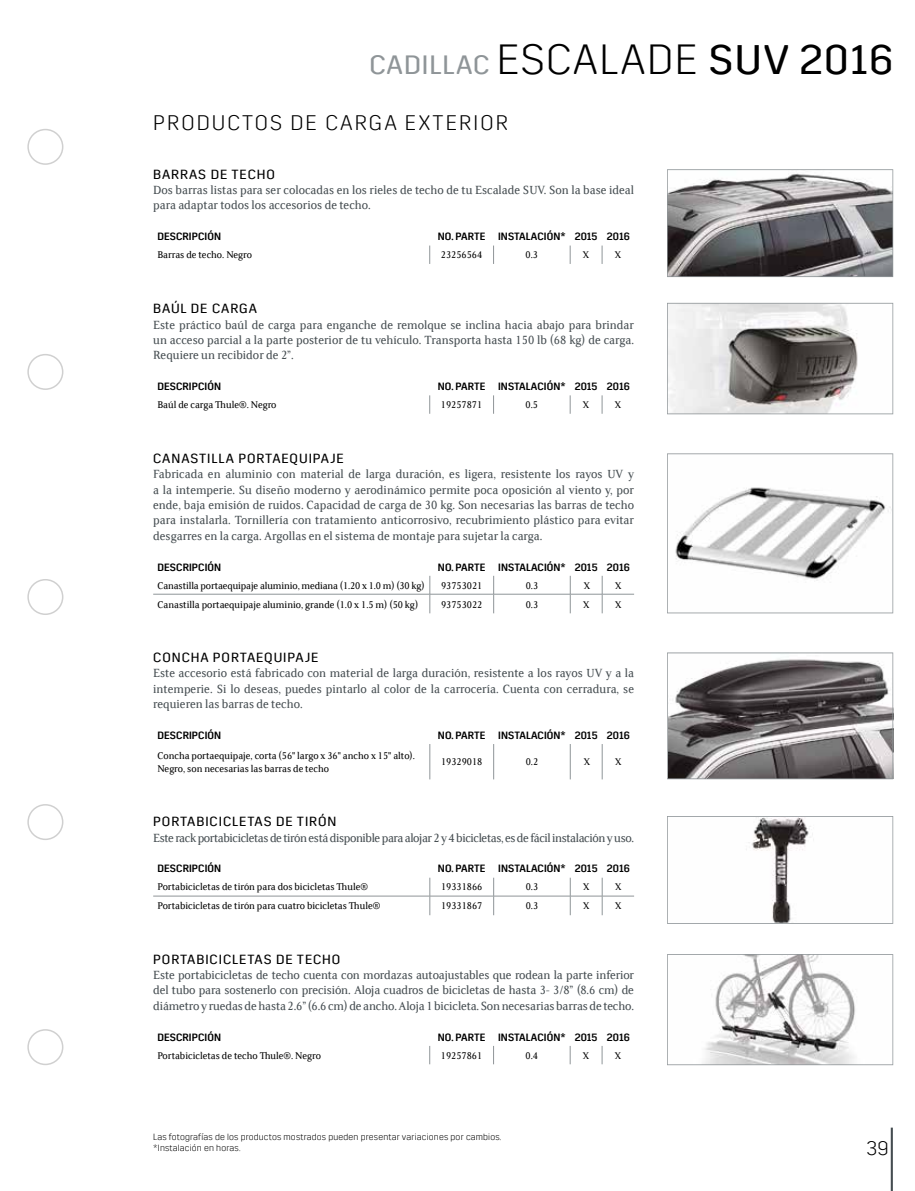
<style>
.page{position:relative;width:915px;height:1191px;background:#fff}
.page>*{position:absolute;margin:0;border:0;box-sizing:border-box;transform-origin:0 0}
.t1{font:27px "Cadillac Sans A";letter-spacing:.035em;color:#8f9598}
.t2{font:300 21px "Cadillac Sans A";letter-spacing:.1em;color:#000}
.t3{font:300 19.5px "Cadillac Sans A";color:#000}
.t4{font:13.5px "Cadillac Sans A";letter-spacing:.07em;color:#000}
.t5{font:12.75px/15.3px "Cadillac Serif";color:#454d51;text-align:justify}
.t6{font:12.75px "Cadillac Serif";letter-spacing:-.03em;color:#454d51}
.t7{font:10.5px/12.6px "Cadillac Serif";color:#000}
.t8{font:500 10.5px "Cadillac Sans A";letter-spacing:.01em;color:#000}
.t9{font:300 9px/10.5px "Cadillac Sans A";letter-spacing:.02em;color:#000}
.s1{font-weight:300;font-size:42px;color:#000}
.s2{font-size:42px;color:#000}
</style>
<div class="page">
<svg style="left:667px;top:169px;width:225px;height:108px;background:#888789"></svg>
<svg style="left:667px;top:453px;width:225px;height:160px"></svg>
<svg style="left:667px;top:303px;width:225px;height:111px"></svg>
<svg style="left:429px;top:245px;width:1px;height:19px"></svg>
<svg style="left:493px;top:245px;width:1px;height:19px"></svg>
<svg style="left:569px;top:245px;width:1px;height:19px"></svg>
<svg style="left:601px;top:245px;width:1px;height:19px"></svg>
<svg style="left:429px;top:395px;width:1px;height:19px"></svg>
<svg style="left:493px;top:395px;width:1px;height:19px"></svg>
<svg style="left:569px;top:395px;width:1px;height:19px"></svg>
<svg style="left:601px;top:395px;width:1px;height:19px"></svg>
<hr style="left:153px;top:594px;width:276px;height:1px;background:#8f9598">
<hr style="left:429px;top:594px;width:64px;height:1px;background:#8f9598">
<svg style="left:429px;top:575px;width:1px;height:38px"></svg>
<hr style="left:493px;top:594px;width:77px;height:1px;background:#8f9598">
<svg style="left:493px;top:575px;width:1px;height:38px"></svg>
<hr style="left:570px;top:594px;width:32px;height:1px;background:#8f9598">
<svg style="left:569px;top:575px;width:2px;height:38px"></svg>
<hr style="left:602px;top:594px;width:32px;height:1px;background:#8f9598">
<svg style="left:601px;top:576px;width:1px;height:37px"></svg>
<hr style="left:429px;top:744px;width:1px;height:35px;background:#8f9598">
<hr style="left:493px;top:744px;width:1px;height:35px;background:#8f9598">
<hr style="left:570px;top:744px;width:1px;height:35px;background:#8f9598">
<hr style="left:601px;top:744px;width:1px;height:35px;background:#8f9598">
<hr style="left:153px;top:896px;width:276px;height:1px;background:#8f9598">
<hr style="left:429px;top:896px;width:64px;height:1px;background:#8f9598">
<svg style="left:429px;top:877px;width:1px;height:38px"></svg>
<hr style="left:493px;top:896px;width:77px;height:1px;background:#8f9598">
<svg style="left:493px;top:877px;width:1px;height:38px"></svg>
<hr style="left:570px;top:896px;width:32px;height:1px;background:#8f9598">
<svg style="left:569px;top:877px;width:2px;height:38px"></svg>
<hr style="left:602px;top:896px;width:32px;height:1px;background:#8f9598">
<svg style="left:601px;top:877px;width:1px;height:38px"></svg>
<svg style="left:429px;top:1046px;width:1px;height:18px"></svg>
<svg style="left:493px;top:1046px;width:1px;height:18px"></svg>
<svg style="left:569px;top:1046px;width:1px;height:18px"></svg>
<svg style="left:601px;top:1046px;width:1px;height:18px"></svg>
<svg style="left:667px;top:816px;width:225px;height:107px"></svg>
<svg style="left:667px;top:954px;width:225px;height:111px"></svg>
<svg style="left:667px;top:652px;width:225px;height:127px;background:#827e7f"></svg>
<hr style="left:890px;top:1127px;width:2px;height:64px;background:#454d51">
<div style="left:27px;top:129px;width:36px;height:36px;border:2px solid #d0d0d0;border-radius:50%"></div>
<div style="left:27px;top:354px;width:36px;height:36px;border:2px solid #d0d0d0;border-radius:50%"></div>
<div style="left:27px;top:579px;width:36px;height:36px;border:2px solid #d0d0d0;border-radius:50%"></div>
<div style="left:27px;top:804px;width:36px;height:36px;border:2px solid #d0d0d0;border-radius:50%"></div>
<div style="left:27px;top:1029px;width:36px;height:36px;border:2px solid #d0d0d0;border-radius:50%"></div>
<h1 class="t1" style="left:369px;top:50px;width:525px">CADILLAC <span class="s1">ESCALADE</span> <span class="s2">SUV 2016</span></h1>
<h2 class="t2" style="left:153px;top:111px;width:356px">PRODUCTOS DE CARGA EXTERIOR</h2>
<p class="t4" style="left:153px;top:166px;width:123px">BARRAS DE TECHO</p>
<p class="t5" style="left:153px;top:182px;width:482px">Dos barras listas para ser colocadas en los rieles de techo de tu Escalade SUV. Son la base ideal para adaptar todos los accesorios de techo.</p>
<p class="t8" style="left:157px;top:231px;width:65px">DESCRIPCIÓN</p>
<p class="t8" style="left:437px;top:231px;width:193px">NO. PARTE INSTALACIÓN* 2015 2016</p>
<p class="t7" style="left:157px;top:248px;width:96px">Barras de techo. Negro</p>
<p class="t7" style="left:441px;top:248px;width:43px">23256564</p>
<p class="t7" style="left:525px;top:248px;width:14px">0.3</p>
<p class="t7" style="left:582px;top:248px;width:8px">X</p>
<p class="t7" style="left:614px;top:248px;width:8px">X</p>
<p class="t4" style="left:153px;top:301px;width:105px">BAÚL DE CARGA</p>
<p class="t5" style="left:153px;top:316px;width:482px">Este práctico baúl de carga para enganche de remolque se inclina hacia abajo para brindar un acceso parcial a la parte posterior de tu vehículo. Transporta hasta 150 lb (68 kg) de carga.<br>Requiere un recibidor de 2”.</p>
<p class="t8" style="left:157px;top:381px;width:65px">DESCRIPCIÓN</p>
<p class="t8" style="left:437px;top:381px;width:193px">NO. PARTE INSTALACIÓN* 2015 2016</p>
<p class="t7" style="left:157px;top:398px;width:121px">Baúl de carga Thule®. Negro</p>
<p class="t7" style="left:441px;top:398px;width:43px">19257871</p>
<p class="t7" style="left:525px;top:398px;width:14px">0.5</p>
<p class="t7" style="left:582px;top:398px;width:8px">X</p>
<p class="t7" style="left:614px;top:398px;width:8px">X</p>
<p class="t4" style="left:153px;top:451px;width:192px">CANASTILLA PORTAEQUIPAJE</p>
<p class="t5" style="left:153px;top:466px;width:482px">Fabricada en aluminio con material de larga duración, es ligera, resistente los rayos UV y a la intemperie. Su diseño moderno y aerodinámico permite poca oposición al viento y, por ende, baja emisión de ruidos. Capacidad de carga de 30 kg. Son necesarias las barras de techo para instalarla. Tornillería con tratamiento anticorrosivo, recubrimiento plástico para evitar desgarres en la carga. Argollas en el sistema de montaje para sujetar la carga.</p>
<p class="t8" style="left:157px;top:561px;width:65px">DESCRIPCIÓN</p>
<p class="t8" style="left:438px;top:561px;width:193px">NO. PARTE INSTALACIÓN* 2015 2016</p>
<p class="t7" style="left:157px;top:578px;width:268px">Canastilla portaequipaje aluminio, mediana (1.20 x 1.0 m) (30 kg)</p>
<p class="t7" style="left:441px;top:578px;width:43px">93753021</p>
<p class="t7" style="left:525px;top:578px;width:14px">0.3</p>
<p class="t7" style="left:583px;top:578px;width:8px">X</p>
<p class="t7" style="left:614px;top:578px;width:8px">X</p>
<p class="t7" style="left:157px;top:597px;width:262px">Canastilla portaequipaje aluminio, grande (1.0 x 1.5 m) (50 kg)</p>
<p class="t7" style="left:441px;top:597px;width:43px">93753022</p>
<p class="t7" style="left:525px;top:597px;width:14px">0.3</p>
<p class="t7" style="left:582px;top:597px;width:8px">X</p>
<p class="t7" style="left:614px;top:597px;width:8px">X</p>
<p class="t4" style="left:153px;top:649px;width:167px">CONCHA PORTAEQUIPAJE</p>
<p class="t5" style="left:153px;top:665px;width:482px">Este accesorio está fabricado con material de larga duración, resistente a los rayos UV y a la intemperie. Si lo deseas, puedes pintarlo al color de la carrocería. Cuenta con cerradura, se requieren las barras de techo.</p>
<p class="t8" style="left:157px;top:729px;width:65px">DESCRIPCIÓN</p>
<p class="t8" style="left:438px;top:729px;width:193px">NO. PARTE INSTALACIÓN* 2015 2016</p>
<p class="t7" style="left:157px;top:749px;width:259px">Concha portaequipaje, corta (56" largo x 36" ancho x 15" alto).<br>Negro, son necesarias las barras de techo</p>
<p class="t7" style="left:441px;top:755px;width:43px">19329018</p>
<p class="t7" style="left:525px;top:755px;width:14px">0.2</p>
<p class="t7" style="left:583px;top:755px;width:8px">X</p>
<p class="t7" style="left:614px;top:755px;width:8px">X</p>
<p class="t4" style="left:153px;top:814px;width:185px">PORTABICICLETAS DE TIRÓN</p>
<p class="t6" style="left:153px;top:829px;width:482px">Este rack portabicicletas de tirón está disponible para alojar 2 y 4 bicicletas, es de fácil instalación y uso.</p>
<p class="t8" style="left:157px;top:863px;width:65px">DESCRIPCIÓN</p>
<p class="t8" style="left:438px;top:863px;width:193px">NO. PARTE INSTALACIÓN* 2015 2016</p>
<p class="t7" style="left:157px;top:880px;width:212px">Portabicicletas de tirón para dos bicicletas Thule®</p>
<p class="t7" style="left:441px;top:880px;width:43px">19331866</p>
<p class="t7" style="left:525px;top:880px;width:14px">0.3</p>
<p class="t7" style="left:582px;top:880px;width:8px">X</p>
<p class="t7" style="left:614px;top:880px;width:8px">X</p>
<p class="t7" style="left:157px;top:899px;width:224px">Portabicicletas de tirón para cuatro bicicletas Thule®</p>
<p class="t7" style="left:441px;top:899px;width:43px">19331867</p>
<p class="t7" style="left:525px;top:899px;width:14px">0.3</p>
<p class="t7" style="left:582px;top:899px;width:8px">X</p>
<p class="t7" style="left:614px;top:899px;width:8px">X</p>
<p class="t4" style="left:153px;top:951px;width:188px">PORTABICICLETAS DE TECHO</p>
<p class="t5" style="left:153px;top:967px;width:482px">Este portabicicletas de techo cuenta con mordazas autoajustables que rodean la parte inferior del tubo para sostenerlo con precisión. Aloja cuadros de bicicletas de hasta 3- 3/8” (8.6 cm) de diámetro y ruedas de hasta 2.6” (6.6 cm) de ancho. Aloja 1 bicicleta. Son necesarias barras de techo.</p>
<p class="t8" style="left:157px;top:1031px;width:65px">DESCRIPCIÓN</p>
<p class="t8" style="left:437px;top:1031px;width:193px">NO. PARTE INSTALACIÓN* 2015 2016</p>
<p class="t7" style="left:157px;top:1048px;width:165px">Portabicicletas de techo Thule®. Negro</p>
<p class="t7" style="left:441px;top:1048px;width:43px">19257861</p>
<p class="t7" style="left:525px;top:1048px;width:14px">0.4</p>
<p class="t7" style="left:582px;top:1048px;width:8px">X</p>
<p class="t7" style="left:614px;top:1048px;width:8px">X</p>
<p class="t9" style="left:153px;top:1132px;width:349px">Las fotografías de los productos mostrados pueden presentar variaciones por cambios. *Instalación en horas.</p>
<h3 class="t3" style="left:866px;top:1137px;width:24px">39</h3>
</div>
